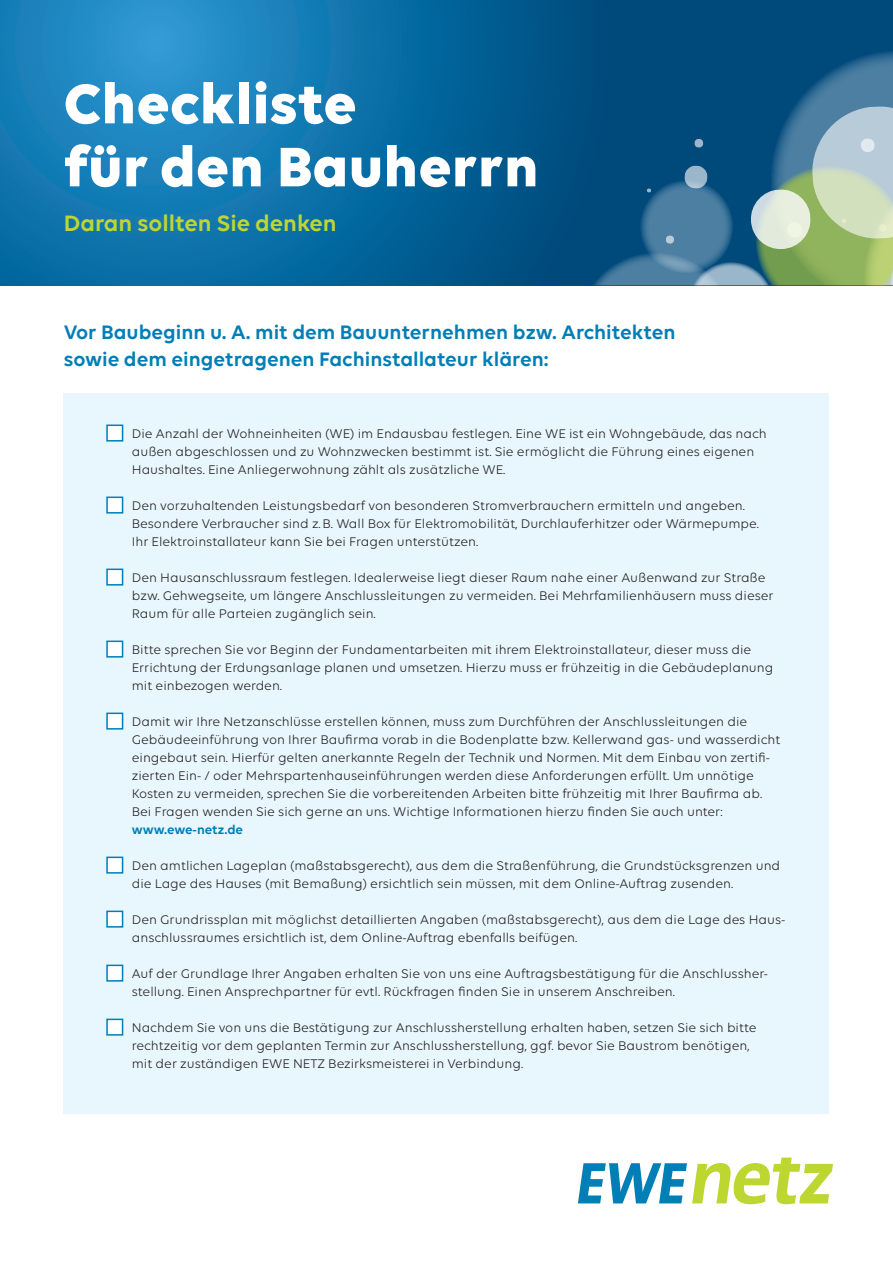
<style>
.page{position:relative;width:893px;height:1263px;background:#fff}
.page>*{position:absolute;margin:0;border:0;box-sizing:border-box;transform-origin:0 0}
.t1{font:700 60px/63px "Volte";letter-spacing:.01em;color:#fff}
.t2{font:600 24px "Volte";color:#bed630}
.t3{font:600 21px/27px "Volte";color:#007eb6}
.t4{font:13.5px/18px "Volte";color:#231f20}
.t5{font:600 13.5px "Volte";color:#007eb6}
</style>
<div class="page">
<div style="left:64px;top:393px;width:765px;height:720px;background:#e8f6fd"></div>
<svg style="left:0;top:0;width:893px;height:285px;background:#0f71a8"></svg>
<svg style="left:578px;top:1157px;width:255px;height:47px"></svg>
<div style="left:106px;top:424px;width:17px;height:17px;background:#fff;border:2px solid #007eb6"></div>
<div style="left:106px;top:496px;width:17px;height:17px;background:#fff;border:2px solid #007eb6"></div>
<div style="left:106px;top:568px;width:17px;height:17px;background:#fff;border:2px solid #007eb6"></div>
<div style="left:106px;top:640px;width:17px;height:17px;background:#fff;border:2px solid #007eb6"></div>
<div style="left:106px;top:712px;width:17px;height:17px;background:#fff;border:2px solid #007eb6"></div>
<div style="left:106px;top:856px;width:17px;height:17px;background:#fff;border:2px solid #007eb6"></div>
<div style="left:106px;top:910px;width:17px;height:17px;background:#fff;border:2px solid #007eb6"></div>
<div style="left:106px;top:964px;width:17px;height:17px;background:#fff;border:2px solid #007eb6"></div>
<div style="left:106px;top:1018px;width:17px;height:17px;background:#fff;border:2px solid #007eb6"></div>
<svg style="left:475px;top:50px;width:418px;height:235px;background:#2f6d8c"></svg>
<h1 class="t1" style="left:64px;top:70px;width:476px">Checkliste<br>für den Bauherrn</h1>
<h2 class="t2" style="left:64px;top:209px;width:274px">Daran sollten Sie denken</h2>
<h3 class="t3" style="left:64px;top:318px;width:613px">Vor Baubeginn u. A. mit dem Bauunternehmen bzw. Architekten sowie dem eingetragenen Fachinstallateur klären:</h3>
<p class="t4" style="left:132px;top:425px;width:637px">Die Anzahl der Wohneinheiten (WE) im Endausbau festlegen. Eine WE ist ein Wohngebäude, das nach außen abgeschlossen und zu Wohnzwecken bestimmt ist. Sie ermöglicht die Führung eines eigenen<br>Haushaltes. Eine Anliegerwohnung zählt als zusätzliche WE.</p>
<p class="t4" style="left:132px;top:497px;width:629px">Den vorzuhaltenden Leistungsbedarf von besonderen Stromverbrauchern ermitteln und angeben.<br>Besondere Verbraucher sind z.B. Wall Box für Elektromobilität, Durchlauferhitzer oder Wärmepumpe.<br>Ihr Elektroinstallateur kann Sie bei Fragen unterstützen.</p>
<p class="t4" style="left:132px;top:569px;width:643px">Den Hausanschlussraum festlegen. Idealerweise liegt dieser Raum nahe einer Außenwand zur Straße bzw. Gehwegseite, um längere Anschlussleitungen zu vermeiden. Bei Mehrfamilienhäusern muss dieser<br>Raum für alle Parteien zugänglich sein.</p>
<p class="t4" style="left:132px;top:641px;width:643px">Bitte sprechen Sie vor Beginn der Fundamentarbeiten mit ihrem Elektroinstallateur, dieser muss die<br>Errichtung der Erdungsanlage planen und umsetzen. Hierzu muss er frühzeitig in die Gebäudeplanung mit einbezogen werden.</p>
<p class="t4" style="left:132px;top:713px;width:650px">Damit wir Ihre Netzanschlüsse erstellen können, muss zum Durchführen der Anschlussleitungen die Gebäudeeinführung von Ihrer Baufirma vorab in die Bodenplatte bzw. Kellerwand gas- und wasserdicht eingebaut sein. Hierfür gelten anerkannte Regeln der Technik und Normen. Mit dem Einbau von zertifi&shy;zierten Ein- / oder Mehrspartenhauseinführungen werden diese Anforderungen erfüllt. Um unnötige Kosten zu vermeiden, sprechen Sie die vorbereitenden Arbeiten bitte frühzeitig mit Ihrer Baufirma ab.<br>Bei Fragen wenden Sie sich gerne an uns. Wichtige Informationen hierzu finden Sie auch unter:</p>
<p class="t5" style="left:132px;top:822px;width:113px">www.ewe-netz.de</p>
<p class="t4" style="left:132px;top:857px;width:650px">Den amtlichen Lageplan (maßstabsgerecht), aus dem die Straßenführung, die Grundstücksgrenzen und die Lage des Hauses (mit Bemaßung) ersichtlich sein müssen, mit dem Online-Auftrag zusenden.</p>
<p class="t4" style="left:132px;top:911px;width:655px">Den Grundrissplan mit möglichst detaillierten Angaben (maßstabsgerecht), aus dem die Lage des Haus&shy;anschlussraumes ersichtlich ist, dem Online-Auftrag ebenfalls beifügen.</p>
<p class="t4" style="left:132px;top:965px;width:638px">Auf der Grundlage Ihrer Angaben erhalten Sie von uns eine Auftragsbestätigung für die Anschlussher&shy;stellung. Einen Ansprechpartner für evtl. Rückfragen finden Sie in unserem Anschreiben.</p>
<p class="t4" style="left:132px;top:1019px;width:626px">Nachdem Sie von uns die Bestätigung zur Anschlussherstellung erhalten haben, setzen Sie sich bitte rechtzeitig vor dem geplanten Termin zur Anschlussherstellung, ggf. bevor Sie Baustrom benötigen, mit der zuständigen EWE NETZ Bezirksmeisterei in Verbindung.</p>
</div>
